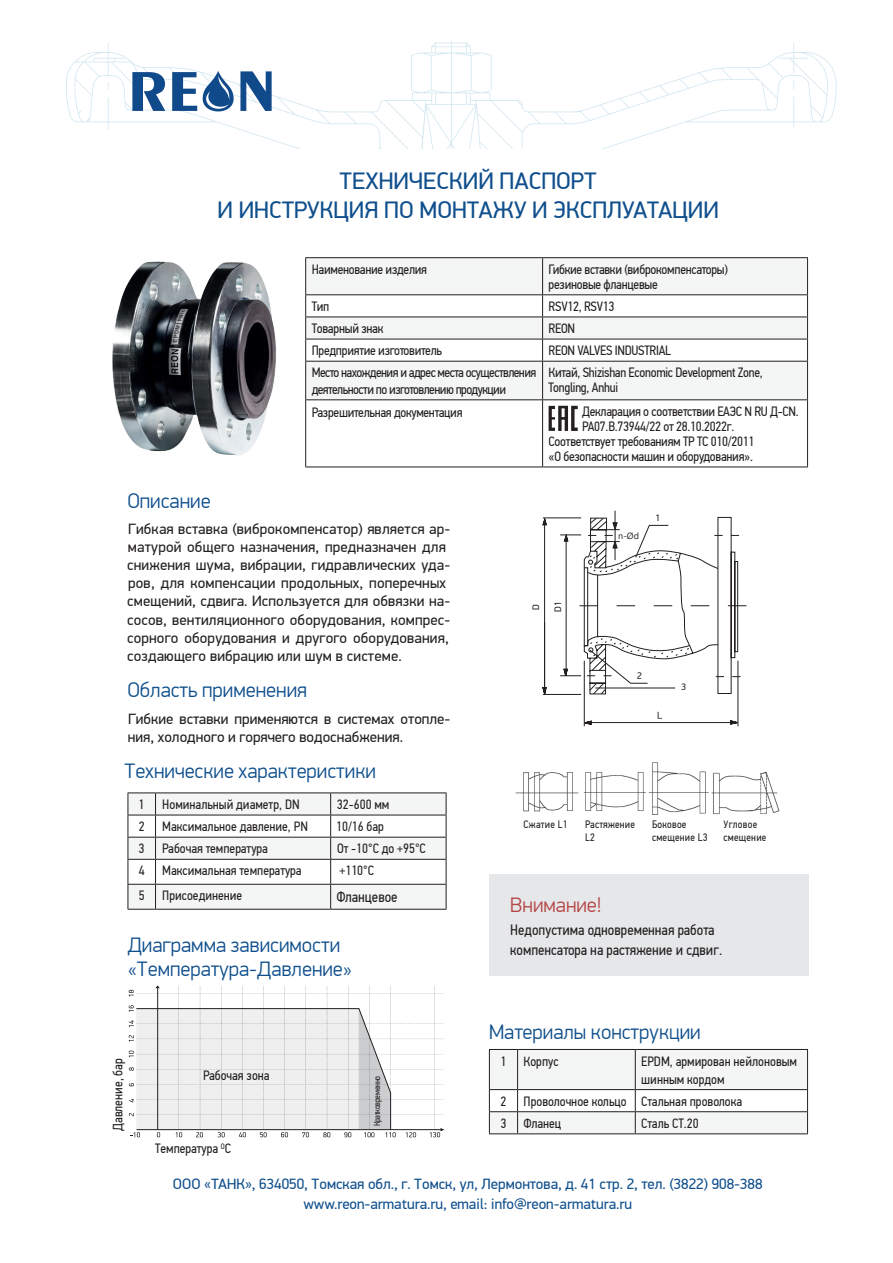
<style>
.page{position:relative;width:893px;height:1263px;background:#fff}
.page>*{position:absolute;margin:0;border:0;box-sizing:border-box;transform-origin:0 0}
.t1{font:24px "PF Din Display Pro";color:#0f4f8d}
.zag2{font:300 21px "PF Din Display Pro";color:#0f4f8d}
.Н_1{font:300 21px "PF Din Display Pro";color:#0f4f8d}
.zag2-2{font:300 21px "PF Din Display Pro";color:#b54647}
.текст{font:15px/18px "PF Din Display Pro";letter-spacing:.01em;color:#231f20}
.t2{font:15px/19.5px "PF Din Display Pro";color:#0f4f8d;text-align:center}
.t3{font:15px/19.5px "PF Din Text Cond Pro";color:#231f20}
.t4{font:13.5px/15px "PF Din Text Cond Pro";letter-spacing:-.02em;color:#231f20}
.t5{font:13.5px/18px "PF Din Text Cond Pro";color:#231f20}
.t6{font:13.5px/16.5px "PF Din Text Cond Pro";letter-spacing:-.04em;color:#231f20}
.t7{font:10.8px/13.2px "PF Din Text Cond Pro";letter-spacing:.02em;color:#231f20}
.t8{font:9.45px "PF Din Display Pro";color:#231f20}
.t9{font:9px "PF Din Text Cond Pro";letter-spacing:-.04em;color:#231f20}
.t10{font:9px "Segoe UI";color:#231f20}
</style>
<div class="page">
<svg style="left:66px;top:41px;width:771px;height:108px"></svg>
<svg style="left:132px;top:71px;width:140px;height:45px"></svg>
<img style="left:112px;top:261px;width:164px;height:194px">
<svg style="left:128px;top:792px;width:319px;height:118px"></svg>
<hr style="left:331px;top:909px;width:115px;height:1px;background:#231f20">
<img style="left:515px;top:762px;width:265px;height:53px">
<svg style="left:129px;top:985px;width:315px;height:152px"></svg>
<svg style="left:306px;top:258px;width:501px;height:141px;fill:#f4f5f5"></svg>
<hr style="left:305px;top:257px;width:238px;height:1px;background:#231f20">
<hr style="left:305px;top:258px;width:1px;height:36px;background:#231f20">
<hr style="left:543px;top:257px;width:265px;height:1px;background:#231f20">
<hr style="left:542px;top:258px;width:1px;height:36px;background:#231f20">
<hr style="left:807px;top:258px;width:1px;height:36px;background:#231f20">
<hr style="left:305px;top:294px;width:238px;height:1px;background:#231f20">
<hr style="left:543px;top:294px;width:265px;height:1px;background:#231f20">
<hr style="left:305px;top:400px;width:1px;height:67px;background:#231f20">
<hr style="left:542px;top:400px;width:1px;height:67px;background:#231f20">
<hr style="left:807px;top:400px;width:1px;height:67px;background:#231f20">
<hr style="left:305px;top:467px;width:238px;height:1px;background:#231f20">
<hr style="left:543px;top:467px;width:265px;height:1px;background:#231f20">
<hr style="left:305px;top:317px;width:238px;height:1px;background:#231f20">
<svg style="left:305px;top:295px;width:1px;height:66px"></svg>
<hr style="left:305px;top:339px;width:238px;height:1px;background:#231f20">
<hr style="left:543px;top:317px;width:265px;height:1px;background:#231f20">
<svg style="left:542px;top:295px;width:1px;height:66px"></svg>
<svg style="left:807px;top:295px;width:1px;height:66px"></svg>
<hr style="left:543px;top:339px;width:265px;height:1px;background:#231f20">
<hr style="left:305px;top:361px;width:238px;height:1px;background:#231f20">
<hr style="left:305px;top:362px;width:1px;height:37px;background:#231f20">
<hr style="left:305px;top:399px;width:238px;height:1px;background:#231f20">
<hr style="left:543px;top:361px;width:265px;height:1px;background:#231f20">
<hr style="left:542px;top:362px;width:1px;height:37px;background:#231f20">
<hr style="left:807px;top:362px;width:1px;height:37px;background:#231f20">
<hr style="left:543px;top:399px;width:265px;height:1px;background:#231f20">
<svg style="left:549px;top:406px;width:29px;height:25px"></svg>
<svg style="left:489px;top:1049px;width:319px;height:85px"></svg>
<div style="left:489px;top:875px;width:319px;height:101px;background:#e6e7e9"></div>
<svg style="left:542px;top:511px;width:204px;height:216px"></svg>
<p class="t1" style="left:340px;top:167px;width:259px">ТЕХНИЧЕСКИЙ ПАСПОРТ</p>
<p class="t1" style="left:218px;top:195px;width:503px">И ИНСТРУКЦИЯ ПО МОНТАЖУ И ЭКСПЛУАТАЦИИ</p>
<p class="t4" style="left:312px;top:262px;width:117px">Наименование изделия</p>
<p class="t4" style="left:549px;top:262px;width:181px">Гибкие вставки (виброкомпенсаторы) резиновые фланцевые</p>
<p class="t4" style="left:312px;top:299px;width:19px">Тип</p>
<p class="t4" style="left:549px;top:299px;width:67px">RSV12, RSV13</p>
<p class="t4" style="left:312px;top:321px;width:73px">Товарный знак</p>
<p class="t4" style="left:549px;top:321px;width:28px">REON</p>
<p class="t4" style="left:312px;top:343px;width:132px">Предприятие изготовитель</p>
<p class="t4" style="left:549px;top:343px;width:124px">REON VALVES INDUSTRIAL</p>
<p class="t6" style="left:312px;top:364px;width:226px">Место нахождения и адрес места осуществления деятельности по изготовлению продукции</p>
<p class="t4" style="left:549px;top:365px;width:216px">Китай, Shizishan Economic Development Zone,<br>Tongling, Anhui</p>
<p class="t4" style="left:312px;top:405px;width:152px">Разрешительная документация</p>
<p class="t4" style="left:582px;top:404px;width:218px">Декларация о соответствии ЕАЭС N RU Д-CN.</p>
<p class="t4" style="left:582px;top:419px;width:154px">PA07.B.73944/22 от 28.10.2022г.</p>
<p class="t4" style="left:549px;top:434px;width:207px">Соответствует требованиям ТР ТС 010/2011</p>
<p class="t4" style="left:549px;top:449px;width:206px">«О безопасности машин и оборудования».</p>
<p class="Н_1" style="left:127px;top:489px;width:85px">Описание</p>
<p class="текст" style="left:127px;top:521px;width:325px">Гибкая вставка (виброкомпенсатор) является ар&shy;матурой общего назначения, предназначен для снижения шума, вибрации, гидравлических уда&shy;ров, для компенсации продольных, поперечных смещений, сдвига. Используется для обвязки на&shy;сосов, вентиляционного оборудования, компрес&shy;сорного оборудования и другого оборудования, создающего вибрацию или шум в системе.</p>
<p class="Н_1" style="left:127px;top:678px;width:181px">Область применения</p>
<p class="текст" style="left:128px;top:710px;width:324px">Гибкие вставки применяются в системах отопле&shy;ния, холодного и горячего водоснабжения.</p>
<p class="Н_1" style="left:124px;top:759px;width:253px">Технические характеристики</p>
<p class="t4" style="left:139px;top:797px;width:7px">1</p>
<p class="t5" style="left:162px;top:795px;width:139px">Номинальный диаметр, DN</p>
<p class="t4" style="left:337px;top:797px;width:54px">32-600 мм</p>
<p class="t4" style="left:139px;top:819px;width:7px">2</p>
<p class="t5" style="left:162px;top:817px;width:147px">Максимальное давление, PN</p>
<p class="t4" style="left:336px;top:819px;width:49px">10/16 бар</p>
<p class="t4" style="left:139px;top:841px;width:7px">3</p>
<p class="t5" style="left:162px;top:840px;width:107px">Рабочая температура</p>
<p class="t4" style="left:337px;top:841px;width:90px">От -10°С до +95°С</p>
<p class="t4" style="left:139px;top:863px;width:7px">4</p>
<p class="t5" style="left:162px;top:862px;width:141px">Максимальная температура</p>
<p class="t4" style="left:339px;top:863px;width:36px">+110°С</p>
<p class="t4" style="left:139px;top:888px;width:7px">5</p>
<p class="t5" style="left:162px;top:887px;width:81px">Присоединение</p>
<p class="t3" style="left:337px;top:887px;width:63px">Фланцевое</p>
<p class="zag2" style="left:128px;top:933px;width:214px">Диаграмма зависимости</p>
<p class="zag2" style="left:128px;top:957px;width:226px">«Температура-Давление»</p>
<p class="t5" style="left:109px;top:1131px;width:74px;rotate:-90deg">Давление, бар</p>
<p class="t5" style="left:203px;top:1066px;width:68px">Рабочая зона</p>
<p class="t5" style="left:155px;top:1139px;width:78px">Температура <sup>O</sup>С</p>
<p class="t9" style="left:372px;top:1126px;width:52px;rotate:-90deg">Кратковременно</p>
<p class="t8" style="left:530px;top:609px;width:7px;rotate:-90deg">D</p>
<p class="t8" style="left:552px;top:612px;width:12px;rotate:-90deg">D1</p>
<p class="t10" style="left:618px;top:527px;width:22px">n-Ød</p>
<p class="t8" style="left:655px;top:512px;width:6px">1</p>
<p class="t8" style="left:637px;top:670px;width:6px">2</p>
<p class="t8" style="left:682px;top:681px;width:6px">3</p>
<p class="t7" style="left:524px;top:818px;width:45px">Сжатие L1</p>
<p class="t7" style="left:585px;top:818px;width:51px">Растяжение<br>L2</p>
<p class="t7" style="left:652px;top:818px;width:57px">Боковое смещение L3</p>
<p class="t7" style="left:723px;top:818px;width:44px">Угловое смещение</p>
<p class="zag2-2" style="left:510px;top:892px;width:93px">Внимание!</p>
<p class="t3" style="left:510px;top:920px;width:213px">Недопустима одновременная работа компенсатора на растяжение и сдвиг.</p>
<p class="zag2" style="left:489px;top:1020px;width:213px">Материалы конструкции</p>
<p class="t4" style="left:500px;top:1053px;width:7px">1</p>
<p class="t4" style="left:524px;top:1053px;width:37px">Корпус</p>
<p class="t5" style="left:641px;top:1052px;width:157px">EPDM, армирован нейлоновым шинным кордом</p>
<p class="t4" style="left:500px;top:1093px;width:7px">2</p>
<p class="t5" style="left:524px;top:1092px;width:105px">Проволочное кольцо</p>
<p class="t5" style="left:641px;top:1092px;width:102px">Стальная проволока</p>
<p class="t4" style="left:500px;top:1116px;width:7px">3</p>
<p class="t4" style="left:524px;top:1116px;width:39px">Фланец</p>
<p class="t5" style="left:641px;top:1114px;width:59px">Сталь СТ.20</p>
<p class="t2" style="left:173px;top:1174px;width:591px">ООО «ТАНК», 634050, Томская обл., г. Томск, ул, Лермонтова, д. 41 стр. 2, тел. (3822) 908-388 www.reon-armatura.ru, email: info@reon-armatura.ru</p>
</div>
